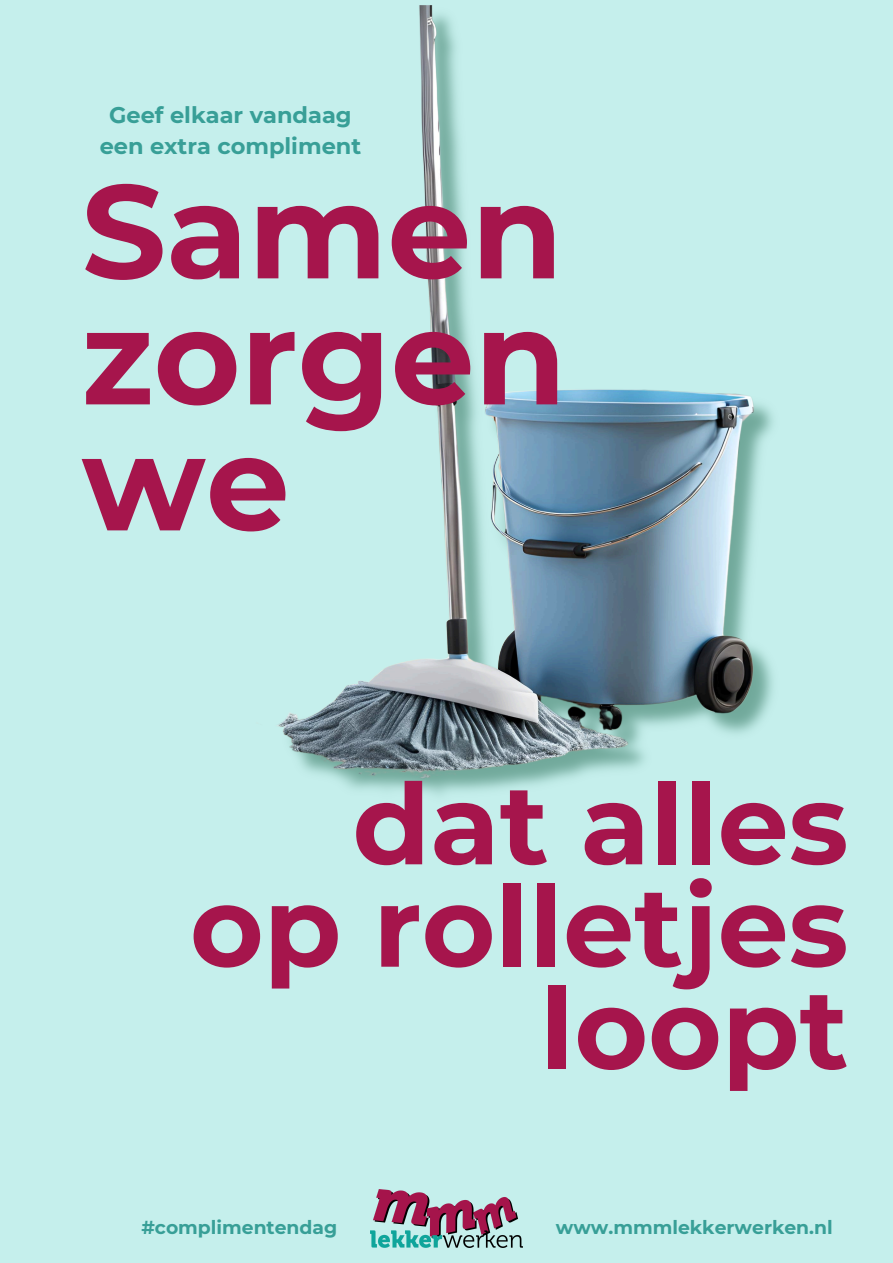
<style>
.page{position:relative;width:893px;height:1263px;background:#c5efec}
.page>*{position:absolute;margin:0;border:0;box-sizing:border-box;transform-origin:0 0}
.t1{font:700 132.75px/126px "Montserrat";color:#a6154c;text-align:justify}
.t2{font:700 112.5px/102.4px "Montserrat";color:#a6154c;text-align:right}
.t3{font:700 22.5px/31.5px "Montserrat";color:#389f97;text-align:center}
.t4{font:700 18.75px "Montserrat";color:#389f97}
</style>
<div class="page">
<img style="left:277px;top:5px;width:496px;height:790px">
<img style="left:370px;top:1190px;width:153px;height:57px">
<h1 class="t3" style="left:100px;top:99px;width:263px">Geef elkaar vandaag een extra compliment</h1>
<p class="t1" style="left:81px;top:168px;width:486px">Samen zorgen we</p>
<h3 class="t2" style="left:190px;top:773px;width:660px">dat alles op rolletjes loopt</h3>
<h2 class="t4" style="left:141px;top:1215px;width:197px">#complimentendag</h2>
<p class="t4" style="left:556px;top:1215px;width:278px">www.mmmlekkerwerken.nl</p>
</div>
